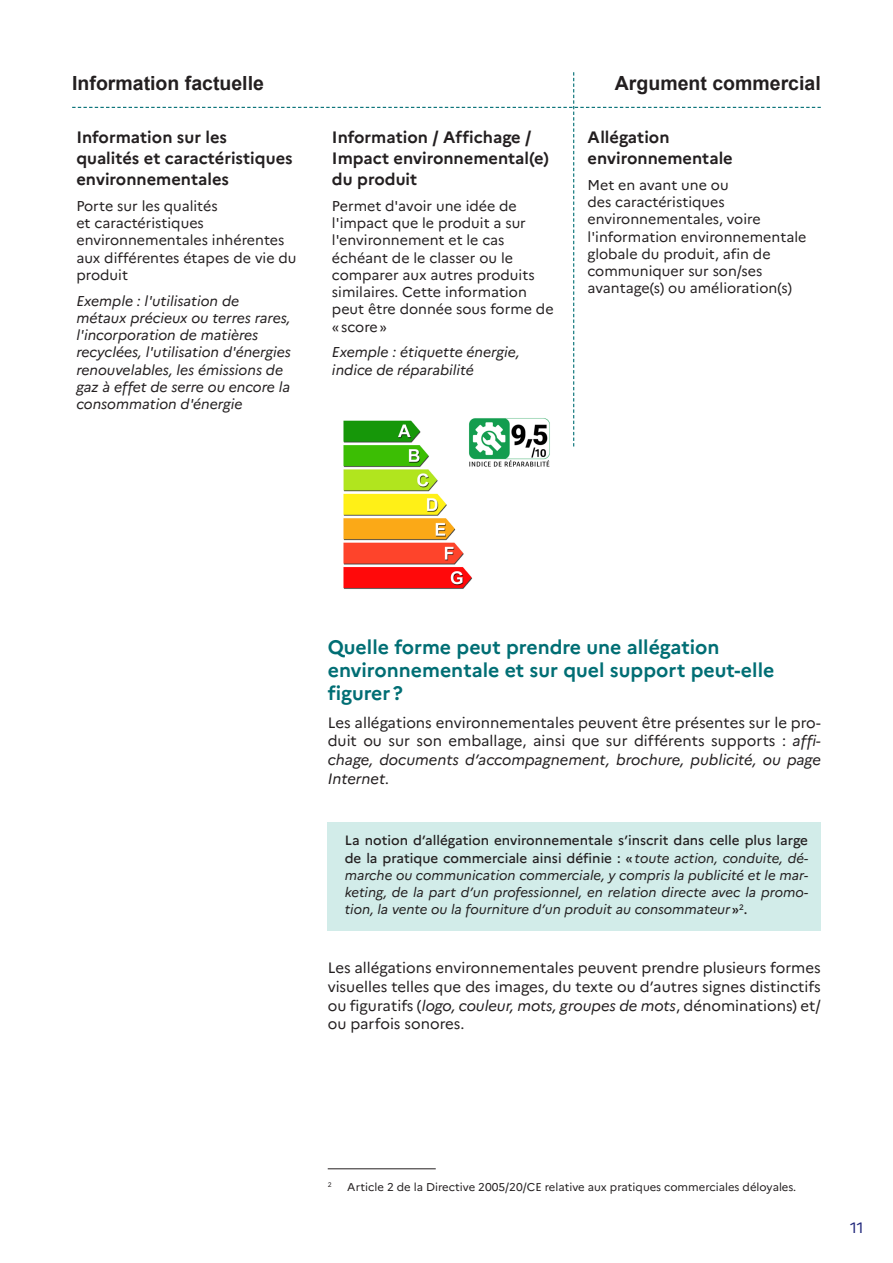
<style>
.page{position:relative;width:893px;height:1263px;background:#fff}
.page>*{position:absolute;margin:0;border:0;box-sizing:border-box;transform-origin:0 0}
.titre_2{font:700 19.5px/23.2px "Marianne";color:#006e74}
.inter_schéma{font:700 19.5px "Arial";color:#231f20}
.inter_schéma-2{font:700 16.5px/21px "Marianne";color:#231f20}
.texte_courant{font:15px/18.8px "Marianne";color:#231f20;text-align:justify}
.t1{font:15px "Marianne";color:#20277b}
.texte_schéma{font:14.25px/17.2px "Marianne";color:#231f20}
.texte_schéma-2{font:italic 14.25px/17.2px "Marianne";color:#231f20}
.texte_encadré_pale{font:italic 13.5px/17.2px "Marianne";color:#231f20;text-align:justify}
.notes_bas_de_page{font:11.25px "Marianne";color:#231f20}
.notes_bas_de_page-2{font:6.6px "Marianne";color:#231f20}
.s1{font-style:italic}
.s2{font-weight:500;font-style:normal}
</style>
<div class="page">
<div style="left:328px;top:822px;width:493px;height:108px;background:#d2ece9"></div>
<hr style="left:328px;top:1168px;width:108px;height:1px;background:#231f20">
<svg style="left:72px;top:72px;width:749px;height:374px"></svg>
<img style="left:341px;top:415px;width:132px;height:174px">
<img style="left:468px;top:415px;width:84px;height:52px">
<p class="inter_schéma" style="left:72px;top:70px;width:193px">Information factuelle</p>
<p class="inter_schéma" style="left:615px;top:70px;width:207px">Argument commercial</p>
<p class="inter_schéma-2" style="left:76px;top:127px;width:218px">Information sur les qualités et caractéristiques environnementales</p>
<p class="texte_schéma" style="left:76px;top:197px;width:222px">Porte sur les qualités<br>et caractéristiques environnementales inhérentes aux différentes étapes de vie du produit</p>
<p class="texte_schéma-2" style="left:76px;top:292px;width:216px">Exemple : l'utilisation de métaux précieux ou terres rares, l'incorporation de matières recyclées, l'utilisation d'énergies renouvelables, les émissions de gaz à effet de serre ou encore la consommation d'énergie</p>
<p class="inter_schéma-2" style="left:332px;top:127px;width:219px">Information / Affichage /<br>Impact environnemental(e) du produit</p>
<p class="texte_schéma" style="left:332px;top:197px;width:223px">Permet d'avoir une idée de l'impact que le produit a sur l'environnement et le cas échéant de le classer ou le comparer aux autres produits similaires. Cette information peut être donnée sous forme de «score»</p>
<p class="texte_schéma-2" style="left:332px;top:344px;width:189px">Exemple : étiquette énergie, indice de réparabilité</p>
<p class="inter_schéma-2" style="left:587px;top:127px;width:147px">Allégation environnementale</p>
<p class="texte_schéma" style="left:587px;top:176px;width:220px">Met en avant une ou<br>des caractéristiques environnementales, voire l'information environnementale globale du produit, afin de communiquer sur son/ses avantage(s) ou amélioration(s)</p>
<p class="titre_2" style="left:328px;top:635px;width:448px">Quelle forme peut prendre une allégation environnementale et sur quel support peut-elle figurer?</p>
<p class="texte_courant" style="left:328px;top:713px;width:495px">Les allégations environnementales peuvent être présentes sur le pro&shy;duit ou sur son emballage, ainsi que sur différents supports : <span class="s1">affi&shy;chage, documents d’accompagnement, brochure, publicité, ou page Internet.</span></p>
<p class="texte_encadré_pale" style="left:345px;top:832px;width:465px"><span class="s2">La notion d’allégation environnementale s’inscrit dans celle plus large de la pratique commerciale ainsi définie : «</span>toute action, conduite, dé&shy;marche ou communication commerciale, y compris la publicité et le mar&shy;keting, de la part d’un professionnel, en relation directe avec la promo&shy;tion, la vente ou la fourniture d’un produit au consommateur<span class="s2">»</span><sup>2</sup><span class="s2">.</span></p>
<p class="texte_courant" style="left:328px;top:958px;width:495px">Les allégations environnementales peuvent prendre plusieurs formes visuelles telles que des images, du texte ou d’autres signes distinctifs ou figuratifs (<span class="s1">logo, couleur, mots, groupes de mots</span>, dénominations) et/ ou parfois sonores.</p>
<p class="notes_bas_de_page-2" style="left:328px;top:1181px;width:5px">2</p>
<p class="notes_bas_de_page" style="left:347px;top:1180px;width:451px">Article 2 de la Directive 2005/20/CE relative aux pratiques commerciales déloyales.</p>
<p class="t1" style="left:850px;top:1218px;width:15px">11</p>
</div>
